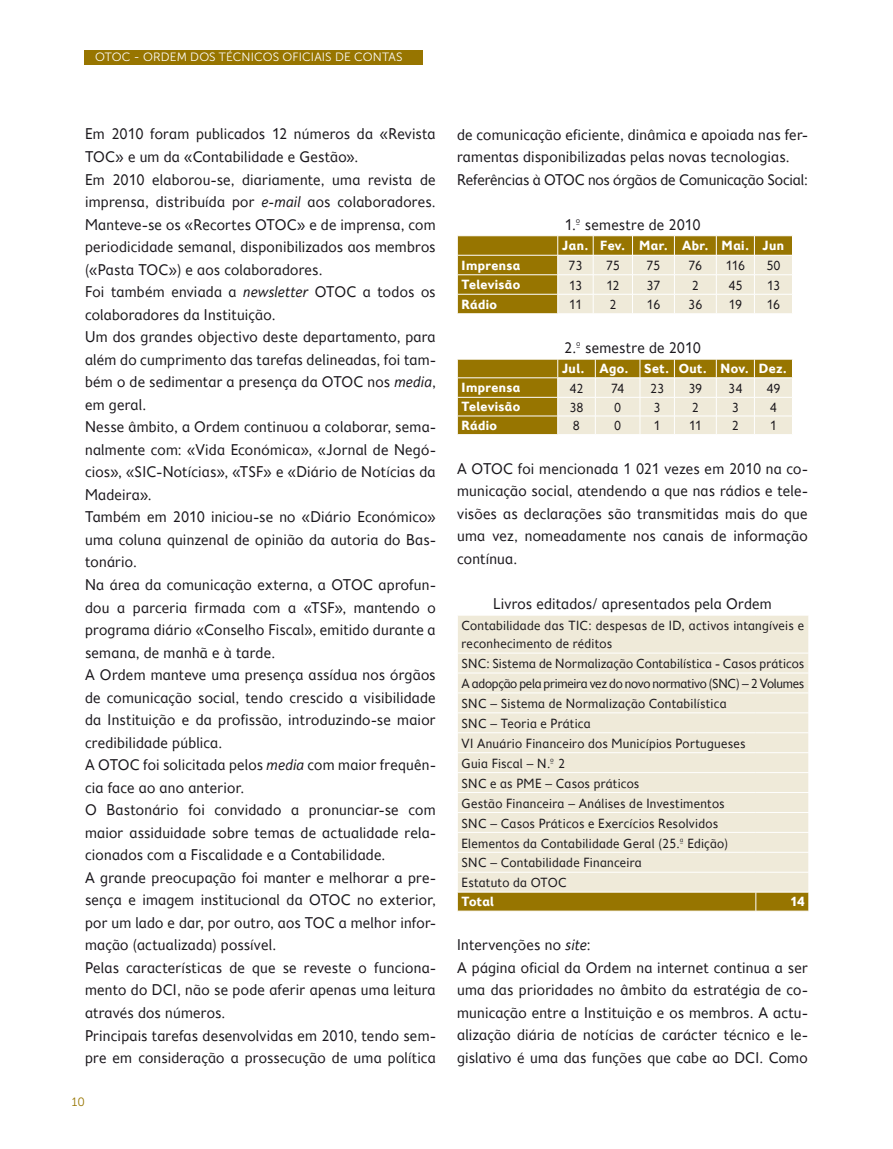
<style>
.page{position:relative;width:893px;height:1149px;background:#fff}
.page>*{position:absolute;margin:0;border:0;box-sizing:border-box;transform-origin:0 0}
.t1{font:15.75px/22.5px "Fiendstar";color:#1a171c}
.t2{font:13.5px/20px "Fiendstar";letter-spacing:.005em;color:#1a171c}
.t3{font:700 13.5px "Fiendstar";letter-spacing:.01em;color:#fff}
.t4{font:12px "Museo Sans 300";letter-spacing:.015em;color:#fff}
.t5{font:12px "Museo Sans 300";color:#977500}
.s1{font-style:italic}
</style>
<div class="page">
<div style="left:85px;top:50px;width:338px;height:14px;background:#977500"></div>
<svg style="left:457px;top:236px;width:335px;height:77px;background:#c8b67a"></svg>
<svg style="left:457px;top:359px;width:336px;height:75px;background:#cab97e"></svg>
<div style="left:458px;top:615px;width:351px;height:37px;background:#efead9"></div>
<svg style="left:457px;top:653px;width:352px;height:257px;background:#e9e2ca"></svg>
<hr style="left:457px;top:672px;width:299px;height:1px;background:#fff">
<hr style="left:756px;top:672px;width:53px;height:1px;background:#fff">
<hr style="left:457px;top:692px;width:299px;height:1px;background:#fff">
<hr style="left:756px;top:692px;width:53px;height:1px;background:#fff">
<hr style="left:457px;top:712px;width:299px;height:1px;background:#fff">
<hr style="left:756px;top:712px;width:53px;height:1px;background:#fff">
<hr style="left:457px;top:732px;width:299px;height:1px;background:#fff">
<hr style="left:756px;top:732px;width:53px;height:1px;background:#fff">
<hr style="left:457px;top:752px;width:299px;height:1px;background:#fff">
<hr style="left:756px;top:752px;width:53px;height:1px;background:#fff">
<hr style="left:457px;top:772px;width:299px;height:1px;background:#fff">
<hr style="left:756px;top:772px;width:53px;height:1px;background:#fff">
<hr style="left:457px;top:792px;width:299px;height:1px;background:#fff">
<hr style="left:756px;top:792px;width:53px;height:1px;background:#fff">
<hr style="left:457px;top:812px;width:299px;height:1px;background:#fff">
<hr style="left:756px;top:812px;width:53px;height:1px;background:#fff">
<hr style="left:457px;top:831px;width:299px;height:1px;background:#fff">
<hr style="left:756px;top:831px;width:53px;height:1px;background:#fff">
<hr style="left:457px;top:851px;width:299px;height:1px;background:#fff">
<hr style="left:756px;top:851px;width:53px;height:1px;background:#fff">
<hr style="left:457px;top:871px;width:299px;height:1px;background:#fff">
<hr style="left:756px;top:871px;width:53px;height:1px;background:#fff">
<hr style="left:457px;top:891px;width:299px;height:1px;background:#fff">
<hr style="left:756px;top:891px;width:53px;height:1px;background:#fff">
<p class="t4" style="left:95px;top:50px;width:309px">OTOC - ORDEM DOS TÉCNICOS OFICIAIS DE CONTAS</p>
<p class="t1" style="left:85px;top:123px;width:352px">Em 2010 foram publicados 12 números da «Revista TOC» e um da «Contabilidade e Gestão».<br>Em 2010 elaborou-se, diariamente, uma revista de imprensa, distribuída por <span class="s1">e-mail</span> aos colaboradores.<br>Manteve-se os «Recortes OTOC» e de imprensa, com periodicidade semanal, disponibilizados aos membros («Pasta TOC») e aos colaboradores.<br>Foi também enviada a <span class="s1">newsletter</span> OTOC a todos os colaboradores da Instituição.<br>Um dos grandes objectivo deste departamento, para além do cumprimento das tarefas delineadas, foi tam&shy;bém o de sedimentar a presença da OTOC nos <span class="s1">media</span>, em geral.<br>Nesse âmbito, a Ordem continuou a colaborar, sema&shy;nalmente com: «Vida Económica», «Jornal de Negó&shy;cios», «SIC-Notícias», «TSF» e «Diário de Notícias da Madeira».<br>Também em 2010 iniciou-se no «Diário Económico» uma coluna quinzenal de opinião da autoria do Bas&shy;tonário.<br>Na área da comunicação externa, a OTOC aprofun&shy;dou a parceria firmada com a «TSF», mantendo o programa diário «Conselho Fiscal», emitido durante a semana, de manhã e à tarde.<br>A Ordem manteve uma presença assídua nos órgãos de comunicação social, tendo crescido a visibilidade da Instituição e da profissão, introduzindo-se maior credibilidade pública.<br>A OTOC foi solicitada pelos <span class="s1">media</span> com maior frequên&shy;cia face ao ano anterior.<br>O Bastonário foi convidado a pronunciar-se com maior assiduidade sobre temas de actualidade rela&shy;cionados com a Fiscalidade e a Contabilidade.<br>A grande preocupação foi manter e melhorar a pre&shy;sença e imagem institucional da OTOC no exterior, por um lado e dar, por outro, aos TOC a melhor infor&shy;mação (actualizada) possível.<br>Pelas características de que se reveste o funciona&shy;mento do DCI, não se pode aferir apenas uma leitura através dos números.<br>Principais tarefas desenvolvidas em 2010, tendo sem&shy;pre em consideração a prossecução de uma política</p>
<p class="t1" style="left:457px;top:123px;width:352px">de comunicação eficiente, dinâmica e apoiada nas fer&shy;ramentas disponibilizadas pelas novas tecnologias.<br>Referências à OTOC nos órgãos de Comunicação Social:</p>
<p class="t1" style="left:564px;top:213px;width:138px">1.º semestre de 2010</p>
<p class="t3" style="left:562px;top:238px;width:224px">Jan. Fev. Mar. Abr. Mai. Jun</p>
<p class="t3" style="left:462px;top:257px;width:60px">Imprensa</p>
<p class="t2" style="left:568px;top:255px;width:15px">73</p>
<p class="t2" style="left:606px;top:255px;width:15px">75</p>
<p class="t2" style="left:647px;top:255px;width:15px">75</p>
<p class="t2" style="left:689px;top:255px;width:15px">76</p>
<p class="t2" style="left:725px;top:255px;width:21px">116</p>
<p class="t2" style="left:766px;top:255px;width:16px">50</p>
<p class="t3" style="left:462px;top:277px;width:60px">Televisão</p>
<p class="t2" style="left:569px;top:275px;width:15px">13</p>
<p class="t2" style="left:606px;top:275px;width:15px">12</p>
<p class="t2" style="left:646px;top:275px;width:15px">37</p>
<p class="t2" style="left:692px;top:275px;width:9px">2</p>
<p class="t2" style="left:728px;top:275px;width:16px">45</p>
<p class="t2" style="left:767px;top:275px;width:15px">13</p>
<p class="t3" style="left:462px;top:296px;width:37px">Rádio</p>
<p class="t2" style="left:569px;top:294px;width:15px">11</p>
<p class="t2" style="left:609px;top:294px;width:9px">2</p>
<p class="t2" style="left:647px;top:294px;width:15px">16</p>
<p class="t2" style="left:688px;top:294px;width:16px">36</p>
<p class="t2" style="left:728px;top:294px;width:15px">19</p>
<p class="t2" style="left:767px;top:294px;width:15px">16</p>
<p class="t1" style="left:564px;top:336px;width:138px">2.º semestre de 2010</p>
<p class="t3" style="left:562px;top:360px;width:227px">Jul. Ago. Set. Out. Nov. Dez.</p>
<p class="t3" style="left:462px;top:380px;width:60px">Imprensa</p>
<p class="t2" style="left:570px;top:378px;width:15px">42</p>
<p class="t2" style="left:611px;top:378px;width:15px">74</p>
<p class="t2" style="left:650px;top:378px;width:16px">23</p>
<p class="t2" style="left:688px;top:378px;width:16px">39</p>
<p class="t2" style="left:728px;top:378px;width:16px">34</p>
<p class="t2" style="left:766px;top:378px;width:16px">49</p>
<p class="t3" style="left:462px;top:399px;width:60px">Televisão</p>
<p class="t2" style="left:569px;top:397px;width:16px">38</p>
<p class="t2" style="left:614px;top:397px;width:9px">0</p>
<p class="t2" style="left:654px;top:397px;width:9px">3</p>
<p class="t2" style="left:692px;top:397px;width:9px">2</p>
<p class="t2" style="left:732px;top:397px;width:9px">3</p>
<p class="t2" style="left:770px;top:397px;width:9px">4</p>
<p class="t3" style="left:461px;top:417px;width:37px">Rádio</p>
<p class="t2" style="left:573px;top:415px;width:9px">8</p>
<p class="t2" style="left:614px;top:415px;width:9px">0</p>
<p class="t2" style="left:654px;top:415px;width:9px">1</p>
<p class="t2" style="left:689px;top:415px;width:15px">11</p>
<p class="t2" style="left:732px;top:415px;width:9px">2</p>
<p class="t2" style="left:770px;top:415px;width:9px">1</p>
<p class="t1" style="left:457px;top:457px;width:352px;text-align:justify">A OTOC foi mencionada 1 021 vezes em 2010 na co&shy;municação social, atendendo a que nas rádios e tele&shy;visões as declarações são transmitidas mais do que uma vez, nomeadamente nos canais de informação contínua.</p>
<p class="t1" style="left:493px;top:592px;width:280px">Livros editados/ apresentados pela Ordem</p>
<p class="t2" style="left:462px;top:616px;width:344px;line-height:18px">Contabilidade das TIC: despesas de ID, activos intangíveis e reconhecimento de réditos</p>
<p class="t2" style="left:462px;top:653px;width:344px">SNC: Sistema de Normalização Contabilística - Casos práticos A adopção pela primeira vez do novo normativo (SNC) – 2 Volumes SNC – Sistema de Normalização Contabilística<br>SNC – Teoria e Prática<br>VI Anuário Financeiro dos Municípios Portugueses<br>Guia Fiscal – N.º 2<br>SNC e as PME – Casos práticos<br>Gestão Financeira – Análises de Investimentos<br>SNC – Casos Práticos e Exercícios Resolvidos<br>Elementos da Contabilidade Geral (25.ª Edição)<br>SNC – Contabilidade Financeira<br>Estatuto da OTOC</p>
<p class="t3" style="left:462px;top:893px;width:34px">Total</p>
<p class="t3" style="left:790px;top:893px;width:16px">14</p>
<p class="t1" style="left:457px;top:933px;width:352px">Intervenções no <span class="s1">site</span>:<br>A página oficial da Ordem na internet continua a ser uma das prioridades no âmbito da estratégia de co&shy;municação entre a Instituição e os membros. A actu&shy;alização diária de notícias de carácter técnico e le&shy;gislativo é uma das funções que cabe ao DCI. Como</p>
<p class="t5" style="left:72px;top:1094px;width:15px">10</p>
</div>
